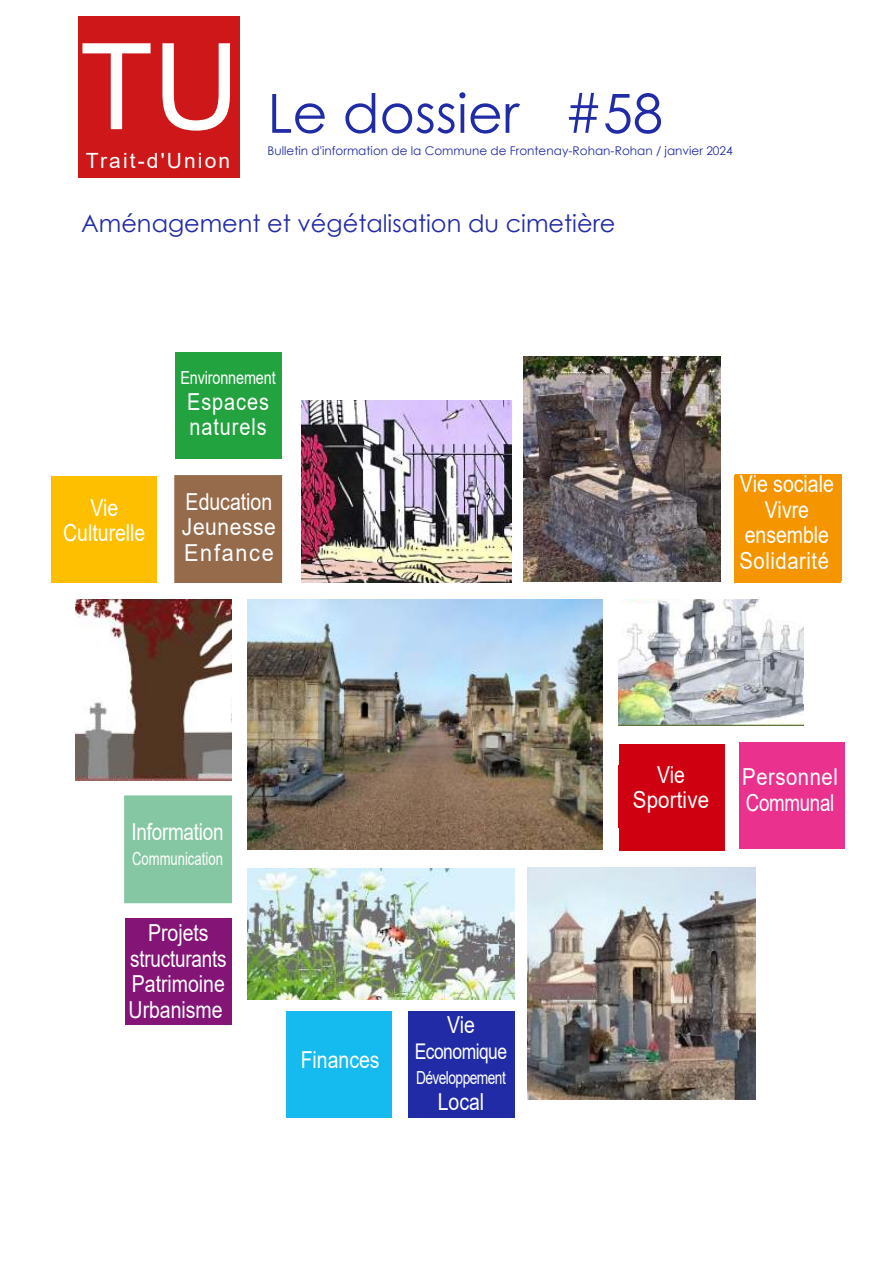
<style>
.page{position:relative;width:893px;height:1263px;background:#fff}
.page>*{position:absolute;margin:0;border:0;box-sizing:border-box;transform-origin:0 0}
.t1{font:120px "Arial";color:#fff}
.t2{font:54px "Century Gothic";color:#212ba5}
.t3{font:24px "Century Gothic";color:#212ba5}
.t4{font:23.4px/25.5px "Arial";color:#fff;text-align:center;scale:.83 1}
.t5{font:23.4px/25.5px "Arial";letter-spacing:.025em;color:#fff;scale:.83 1}
.t6{font:23.4px/25.5px "Arial";letter-spacing:.025em;color:#fff;scale:.87 1}
.t7{font:23.4px/25.5px "Arial";letter-spacing:.045em;color:#fff;scale:.85 1}
.t8{font:23.4px "Arial";color:#fff;scale:.81 1}
.t9{font:21.6px "Arial";letter-spacing:-.03em;color:#fff;scale:.81 1}
.t10{font:21px "Arial";letter-spacing:.1em;color:#fff}
.t11{font:18px "Arial";letter-spacing:-.005em;color:#fff;scale:.73 1}
.t12{font:18px "Arial";letter-spacing:-.04em;color:#fff;scale:.77 1}
.t13{font:18px "Arial";letter-spacing:-.005em;color:#fff;scale:.8 1}
.t14{font:12px "Century Gothic";color:#212ba5}
</style>
<div class="page">
<div style="left:78px;top:16px;width:161px;height:162px;background:#ce1719"></div>
<img style="left:527px;top:868px;width:228px;height:231px">
<img style="left:247px;top:868px;width:268px;height:132px">
<img style="left:619px;top:599px;width:184px;height:127px">
<div style="left:286px;top:1011px;width:106px;height:107px;background:#15bbef"></div>
<div style="left:126px;top:919px;width:106px;height:106px;background:#841577"></div>
<div style="left:739px;top:743px;width:105px;height:106px;background:#e9318d"></div>
<div style="left:125px;top:796px;width:106px;height:106px;background:#85c7a3"></div>
<div style="left:124px;top:795px;width:108px;height:108px;border:2px solid #85c7a3"></div>
<div style="left:409px;top:1011px;width:106px;height:107px;background:#212ba5"></div>
<div style="left:735px;top:474px;width:106px;height:106px;background:#f59500"></div>
<div style="left:734px;top:476px;width:106px;height:107px;background:#f59500"></div>
<div style="left:51px;top:477px;width:105px;height:106px;background:#febf00"></div>
<div style="left:619px;top:744px;width:106px;height:106px;background:#cf000f"></div>
<div style="left:618px;top:765px;width:106px;height:63px;background:#cf000f"></div>
<img style="left:524px;top:356px;width:197px;height:226px">
<img style="left:247px;top:599px;width:355px;height:251px">
<div style="left:175px;top:476px;width:106px;height:106px;background:#956b4c"></div>
<div style="left:174px;top:475px;width:108px;height:108px;border:2px solid #956b4c"></div>
<div style="left:175px;top:352px;width:107px;height:107px;background:#23a33f"></div>
<img style="left:76px;top:599px;width:156px;height:181px">
<img style="left:301px;top:401px;width:211px;height:181px">
<h1 class="t1" style="left:80px;top:4px;width:161px">TU</h1>
<p class="t10" style="left:86px;top:146px;width:146px">Trait-d'Union</p>
<h2 class="t2" style="left:268px;top:91px;width:397px">Le dossier #58</h2>
<p class="t14" style="left:268px;top:146px;width:467px">Bulletin d'information de la Commune de Frontenay-Rohan-Rohan / janvier 2024</p>
<p class="t3" style="left:81px;top:214px;width:536px">Aménagement et végétalisation du cimetière</p>
<p class="t4" style="left:63px;top:495px;width:101px">Vie<br>Culturelle</p>
<p class="t13" style="left:180px;top:366px;width:121px">Environnement</p>
<p class="t7" style="left:187px;top:389px;width:98px">Espaces naturels</p>
<p class="t5" style="left:182px;top:488px;width:115px">Education<br>Jeunesse<br>Enfance</p>
<p class="t8" style="left:131px;top:815px;width:116px">Information</p>
<p class="t11" style="left:132px;top:846px;width:126px">Communication</p>
<p class="t4" style="left:129px;top:920px;width:119px">Projets structurants<br>Patrimoine<br>Urbanisme</p>
<p class="t4" style="left:301px;top:1046px;width:97px">Finances</p>
<p class="t4" style="left:447px;top:1012px;width:35px">Vie</p>
<p class="t9" style="left:415px;top:1036px;width:116px">Economique</p>
<p class="t12" style="left:416px;top:1065px;width:118px">Développement</p>
<p class="t4" style="left:438px;top:1089px;width:57px">Local</p>
<p class="t4" style="left:739px;top:471px;width:115px">Vie sociale<br>Vivre ensemble<br>Solidarité</p>
<p class="t4" style="left:633px;top:761px;width:94px">Vie<br>Sportive</p>
<p class="t6" style="left:742px;top:764px;width:112px">Personnel<br>Communal</p>
</div>
